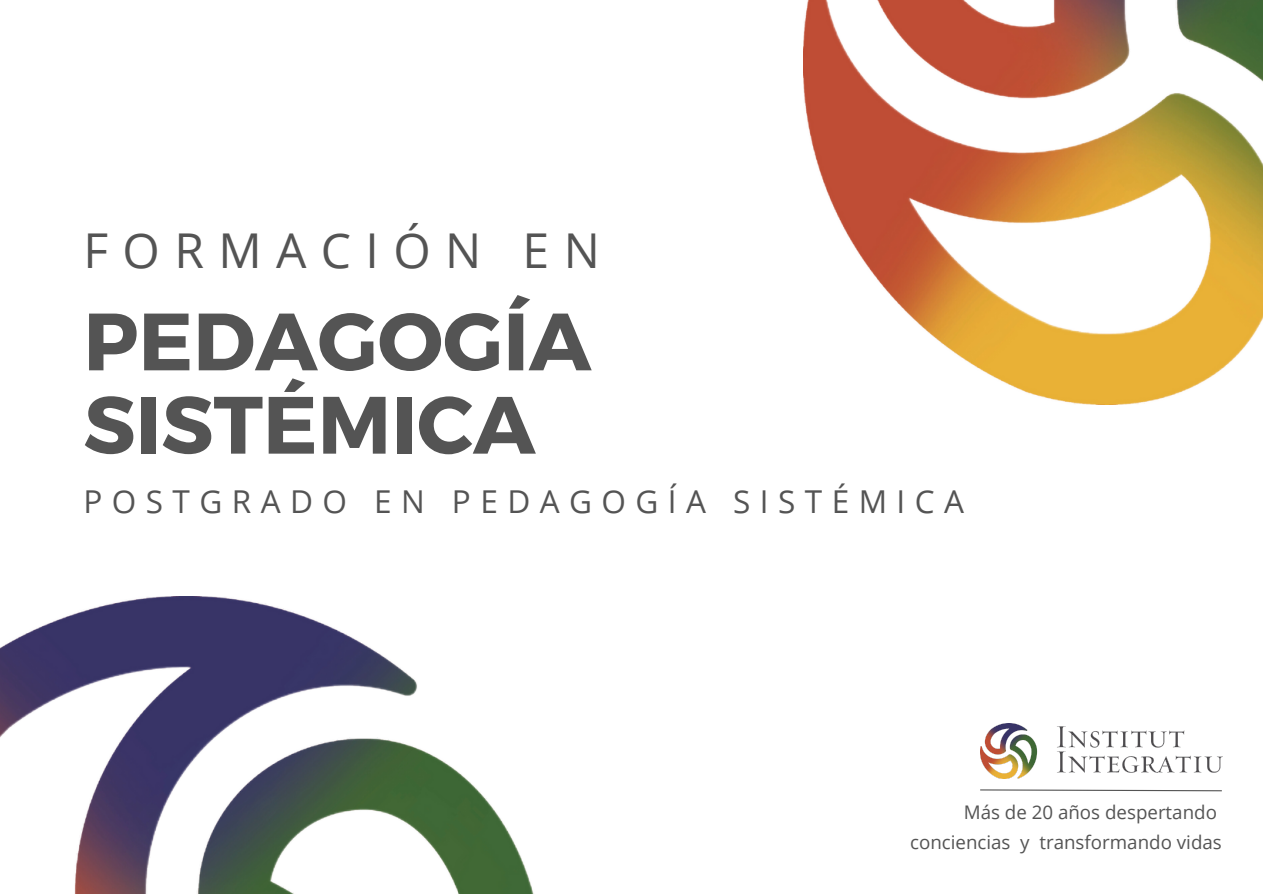
<style>
.page{position:relative;width:1263px;height:894px;background:#fff}
.page>*{position:absolute;margin:0;border:0;box-sizing:border-box;transform-origin:0 0}
.t1{font:700 81px/83.2px "Montserrat";color:#545454}
.t2{font:48px "Open Sans";letter-spacing:.3em;color:#545454}
.t3{font:31.5px "Open Sans";letter-spacing:.3em;color:#545454}
.t4{font:18.75px "Open Sans";color:#545454}
</style>
<div class="page">
<img style="left:980px;top:723px;width:242px;height:55px">
<svg style="left:980px;top:789px;width:242px;height:2px"></svg>
<img style="left:0;top:596px;width:534px;height:297px">
<img style="left:804px;top:0;width:459px;height:404px">
<p class="t2" style="left:83px;top:216px;width:518px">FORMACIÓN EN</p>
<p class="t1" style="left:83px;top:296px;width:509px">PEDAGOGÍA<br>SISTÉMICA</p>
<p class="t3" style="left:83px;top:479px;width:882px">POSTGRADO EN PEDAGOGÍA SISTÉMICA</p>
<h2 class="t4" style="left:964px;top:798px;width:255px">Más de 20 años despertando</h2>
<h1 class="t4" style="left:910px;top:828px;width:313px">conciencias y transformando vidas</h1>
</div>
